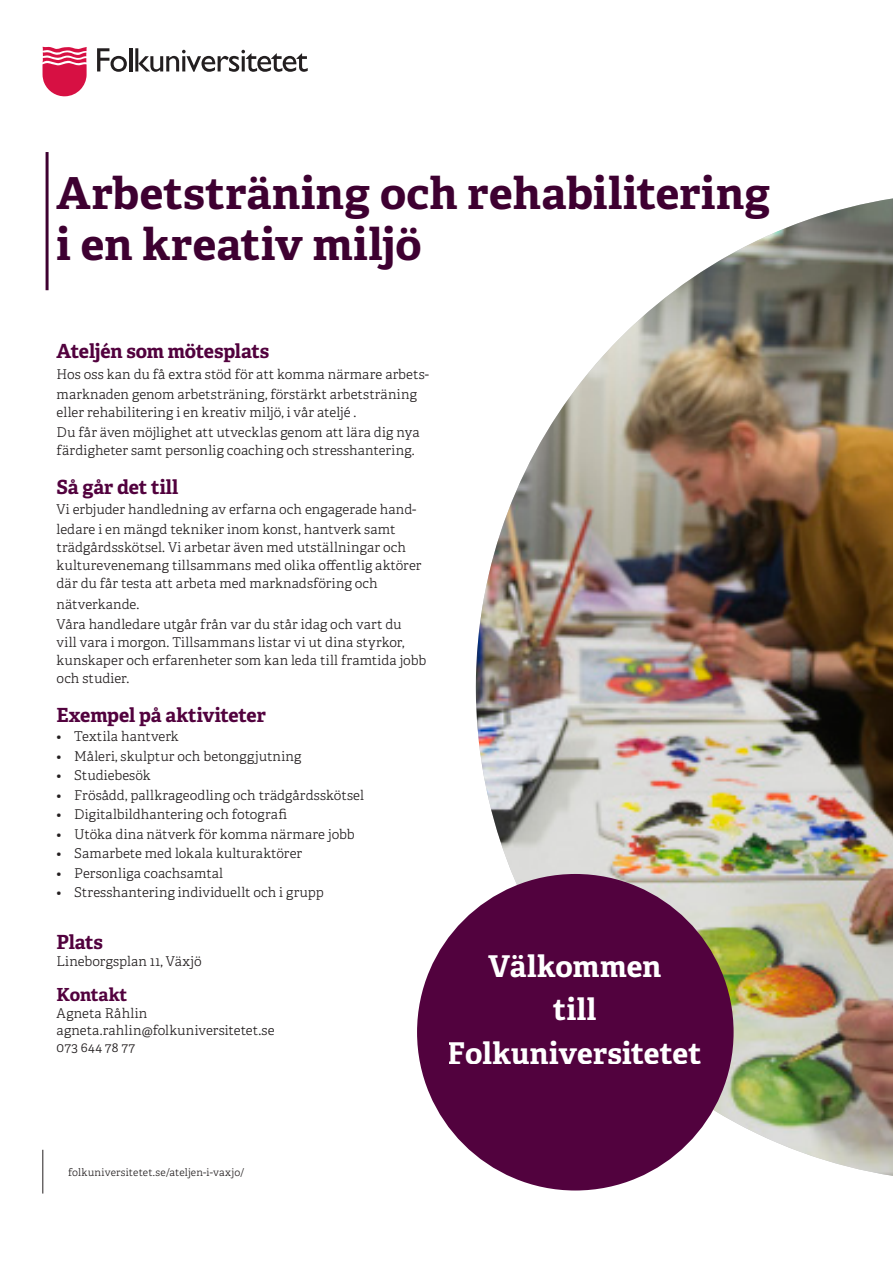
<style>
.page{position:relative;width:893px;height:1263px;background:#fff}
.page>*{position:absolute;margin:0;border:0;box-sizing:border-box;transform-origin:0 0}
.t1{font:700 44.1px "Adelle Basic";letter-spacing:.005em;color:#3e0031}
.t2{font:700 30px/43.2px "Adelle Basic";letter-spacing:.005em;color:#fff;text-align:center}
.t3{font:700 19.5px "Adelle Basic";letter-spacing:-.01em;color:#52023e}
.t4{font:700 18px "Adelle Basic";letter-spacing:-.015em;color:#52023e}
.t5{font:300 13.5px/20.1px "Adelle Basic";letter-spacing:.005em;color:#231f20}
.Kursbröd{font:300 10.5px "Adelle Basic";letter-spacing:.015em;color:#231f20}
</style>
<div class="page">
<svg style="left:43px;top:47px;width:44px;height:50px"></svg>
<svg style="left:97px;top:48px;width:30px;height:24px"></svg>
<hr style="left:129px;top:48px;width:3px;height:23px;background:#231f20">
<svg style="left:135px;top:48px;width:173px;height:24px"></svg>
<img style="left:476px;top:198px;width:417px;height:978px">
<hr style="left:46px;top:152px;width:3px;height:138px;background:#3e0031">
<hr style="left:43px;top:1150px;width:1px;height:43px;background:#231f20">
<div style="left:417px;top:874px;width:317px;height:316px;background:#52023e;border-radius:50%"></div>
<p class="t1" style="left:57px;top:166px;width:715px">Arbetsträning och rehabilitering</p>
<p class="t1" style="left:57px;top:217px;width:366px">i en kreativ miljö</p>
<h3 class="t3" style="left:57px;top:339px;width:214px">Ateljén som mötesplats</h3>
<p class="t5" style="left:57px;top:364px;width:374px">Hos oss kan du få extra stöd för att komma närmare arbets&shy;marknaden genom arbetsträning, förstärkt arbetsträning</p>
<p class="t5" style="left:57px;top:402px;width:364px">eller rehabilitering i en kreativ miljö, i vår ateljé .<br>Du får även möjlighet att utvecklas genom att lära dig nya</p>
<p class="t5" style="left:57px;top:441px;width:359px">färdigheter samt personlig coaching och stresshantering.</p>
<h3 class="t3" style="left:57px;top:475px;width:123px">Så går det till</h3>
<p class="t5" style="left:57px;top:499px;width:361px">Vi erbjuder handledning av erfarna och engagerade hand&shy;ledare i en mängd tekniker inom konst, hantverk samt</p>
<p class="t5" style="left:57px;top:539px;width:366px;line-height:18px">trädgårdsskötsel. Vi arbetar även med utställningar och kulturevenemang tillsammans med olika offentlig aktörer där du får testa att arbeta med marknadsföring och</p>
<p class="t5" style="left:57px;top:594px;width:347px">nätverkande.<br>Våra handledare utgår från var du står idag och vart du</p>
<p class="t5" style="left:57px;top:633px;width:371px;line-height:18px">vill vara i morgon. Tillsammans listar vi ut dina styrkor, kunskaper och erfarenheter som kan leda till framtida jobb och studier.</p>
<h3 class="t3" style="left:57px;top:702px;width:211px">Exempel på aktiviteter</h3>
<p class="t5" style="left:57px;top:726px;width:124px">• Textila hantverk</p>
<p class="t5" style="left:57px;top:746px;width:246px">• Måleri, skulptur och betonggjutning</p>
<p class="t5" style="left:57px;top:765px;width:96px">• Studiebesök</p>
<p class="t5" style="left:57px;top:785px;width:309px">• Frösådd, pallkrageodling och trädgårdsskötsel</p>
<p class="t5" style="left:57px;top:804px;width:232px">• Digitalbildhantering och fotografi</p>
<p class="t5" style="left:57px;top:824px;width:300px">• Utöka dina nätverk för komma närmare jobb</p>
<p class="t5" style="left:57px;top:843px;width:247px">• Samarbete med lokala kulturaktörer</p>
<p class="t5" style="left:57px;top:863px;width:168px">• Personliga coachsamtal</p>
<p class="t5" style="left:57px;top:882px;width:269px">• Stresshantering individuellt och i grupp</p>
<h3 class="t3" style="left:57px;top:929px;width:48px">Plats</h3>
<p class="t5" style="left:57px;top:951px;width:147px">Lineborgsplan 11, Växjö</p>
<h3 class="t4" style="left:57px;top:983px;width:72px">Kontakt</h3>
<p class="t5" style="left:57px;top:1004px;width:219px;line-height:17.2px">Agneta Råhlin agneta.rahlin@folkuniversitetet.se<br>073 644 78 77</p>
<h2 class="t2" style="left:448px;top:945px;width:255px">Välkommen<br>till<br>Folkuniversitetet</h2>
<p class="Kursbröd" style="left:68px;top:1165px;width:178px">folkuniversitetet.se/ateljen-i-vaxjo/</p>
</div>
